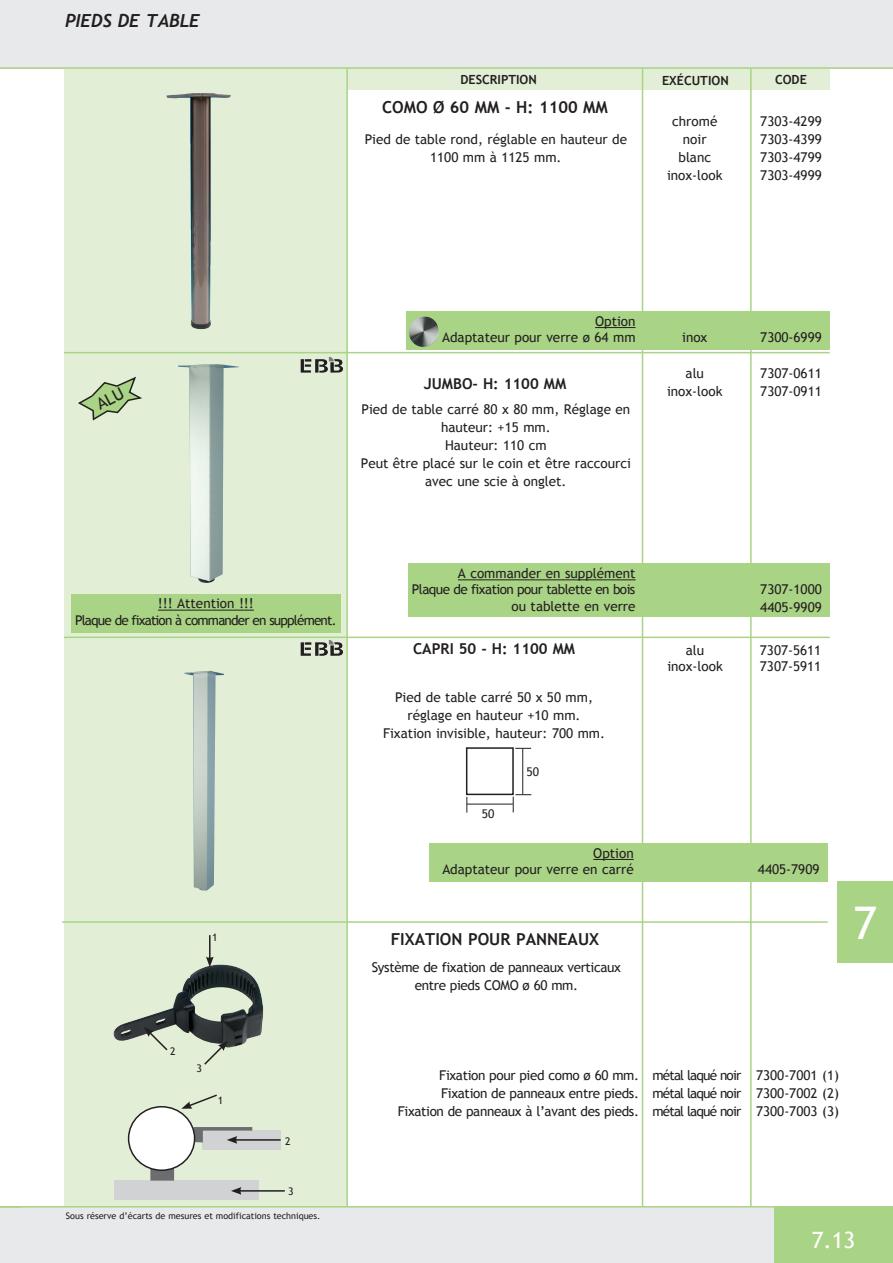
<style>
.page{position:relative;width:893px;height:1263px;background:#fff}
.page>*{position:absolute;margin:0;border:0;box-sizing:border-box;transform-origin:0 0}
.t1{font:45px "Trebuchet MS";color:#fff}
.t2{font:22.5px "Trebuchet MS";color:#fff}
.t3{font:italic 700 18px "Trebuchet";color:#231f20}
.t4{font:700 16.5px "Trebuchet MS";color:#231f20}
.t5{font:700 15px "Trebuchet MS";color:#231f20}
.t6{font:13.5px/18px "Trebuchet MS";color:#231f20;text-align:center}
.t7{font:13.5px/18px "Trebuchet MS";letter-spacing:-.025em;color:#231f20;text-align:center}
.t8{font:13.5px/16.2px "Trebuchet MS";letter-spacing:-.06em;color:#231f20;text-align:center}
.t9{font:700 12.6px "Trebuchet MS";color:#231f20}
.t10{font:12px "Trebuchet MS";color:#231f20}
.t11{font:10.5px "Trebuchet MS";color:#231f20}
.t12{font:9px "Trebuchet MS";color:#231f20}
</style>
<div class="page">
<div style="left:0;top:0;width:893px;height:68px;background:#e8e9ea"></div>
<div style="left:430px;top:843px;width:398px;height:39px;background:#a9d385"></div>
<div style="left:64px;top:68px;width:283px;height:1138px;background:#e2efd6"></div>
<div style="left:347px;top:68px;width:483px;height:22px;background:#e2efd6"></div>
<hr style="left:64px;top:352px;width:766px;height:1px;background:#a9d385">
<hr style="left:642px;top:68px;width:1px;height:1139px;background:#a9d385">
<img style="left:167px;top:93px;width:64px;height:236px">
<img style="left:178px;top:364px;width:61px;height:219px">
<hr style="left:346px;top:68px;width:2px;height:1138px;background:#a9d385">
<hr style="left:64px;top:637px;width:766px;height:1px;background:#a9d385">
<hr style="left:62px;top:921px;width:766px;height:2px;background:#a9d385">
<img style="left:113px;top:964px;width:151px;height:84px">
<hr style="left:750px;top:68px;width:2px;height:1138px;background:#a9d385">
<div style="left:408px;top:564px;width:422px;height:53px;background:#a9d385"></div>
<hr style="left:458px;top:579px;width:178px;height:1px;background:#231f20">
<div style="left:407px;top:311px;width:423px;height:39px;background:#a9d385"></div>
<hr style="left:595px;top:327px;width:41px;height:1px;background:#231f20">
<svg style="left:328px;top:356px;width:7px;height:6px"></svg>
<svg style="left:328px;top:640px;width:9px;height:5px"></svg>
<img style="left:409px;top:316px;width:25px;height:31px">
<div style="left:71px;top:594px;width:270px;height:38px;background:#a9d385"></div>
<hr style="left:158px;top:610px;width:96px;height:1px;background:#231f20">
<svg style="left:203px;top:1041px;width:25px;height:24px"></svg>
<svg style="left:144px;top:1027px;width:25px;height:24px"></svg>
<hr style="left:209px;top:935px;width:2px;height:24px;background:#231f20">
<svg style="left:206px;top:957px;width:8px;height:10px"></svg>
<div style="left:115px;top:1180px;width:144px;height:20px;background:#d1d2d4"></div>
<div style="left:202px;top:1130px;width:78px;height:19px;background:#d1d2d4"></div>
<hr style="left:235px;top:1139px;width:46px;height:2px;background:#231f20">
<svg style="left:193px;top:1127px;width:59px;height:17px"></svg>
<hr style="left:239px;top:1190px;width:46px;height:1px;background:#231f20">
<svg style="left:231px;top:1187px;width:10px;height:8px"></svg>
<svg style="left:150px;top:1169px;width:24px;height:11px"></svg>
<div style="left:129px;top:1107px;width:66px;height:63px;background:#fff;border-radius:50%"></div>
<div style="left:128px;top:1106px;width:67px;height:65px;border:2px solid #231f20;border-radius:50%"></div>
<svg style="left:181px;top:1094px;width:36px;height:15px"></svg>
<div style="left:466px;top:747px;width:48px;height:48px;border:2px solid #231f20"></div>
<svg style="left:515px;top:748px;width:16px;height:1px"></svg>
<hr style="left:522px;top:748px;width:1px;height:46px;background:#231f20">
<svg style="left:513px;top:794px;width:18px;height:18px"></svg>
<svg style="left:466px;top:797px;width:1px;height:16px"></svg>
<hr style="left:467px;top:804px;width:46px;height:1px;background:#231f20">
<hr style="left:593px;top:859px;width:41px;height:1px;background:#231f20">
<img style="left:185px;top:671px;width:39px;height:220px">
<div style="left:0;top:1206px;width:853px;height:57px;background:#e8e9ea"></div>
<div style="left:774px;top:1206px;width:119px;height:57px;background:#a9d385"></div>
<hr style="left:0;top:67px;width:893px;height:2px;background:#a9d385">
<hr style="left:0;top:1206px;width:893px;height:1px;background:#a9d385">
<div style="left:838px;top:881px;width:55px;height:82px;background:#a9d385"></div>
<svg style="left:78px;top:376px;width:64px;height:45px"></svg>
<h3 class="t3" style="left:65px;top:9px;width:136px">PIEDS DE TABLE</h3>
<p class="t9" style="left:460px;top:71px;width:78px">DESCRIPTION</p>
<p class="t9" style="left:662px;top:72px;width:68px">EXÉCUTION</p>
<p class="t9" style="left:775px;top:72px;width:33px">CODE</p>
<p class="t4" style="left:382px;top:97px;width:227px">COMO Ø 60 MM - H: 1100 MM</p>
<p class="t6" style="left:365px;top:130px;width:264px">Pied de table rond, réglable en hauteur de<br>1100 mm à 1125 mm.</p>
<p class="t6" style="left:667px;top:112px;width:57px">chromé noir blanc inox-look</p>
<p class="t6" style="left:760px;top:112px;width:63px;text-align:justify">7303-4299<br>7303-4399<br>7303-4799<br>7303-4999</p>
<p class="t6" style="left:442px;top:313px;width:195px;line-height:16.2px;text-align:right">Option<br>Adaptateur pour verre ø 64 mm</p>
<p class="t5" style="left:424px;top:374px;width:144px">JUMBO- H: 1100 MM</p>
<p class="t6" style="left:361px;top:400px;width:272px">Pied de table carré 80 x 80 mm, Réglage en hauteur: +15 mm.<br>Hauteur: 110 cm<br>Peut être placé sur le coin et être raccourci avec une scie à onglet.</p>
<p class="t6" style="left:682px;top:328px;width:27px">inox</p>
<p class="t6" style="left:760px;top:328px;width:63px">7300-6999</p>
<p class="t6" style="left:667px;top:364px;width:57px">alu inox-look</p>
<p class="t6" style="left:760px;top:364px;width:63px;text-align:left">7307-0611<br>7307-0911</p>
<p class="t8" style="left:75px;top:596px;width:263px">!!! Attention !!!<br>Plaque de fixation à commander en supplément.</p>
<p class="t11" style="left:212px;top:931px;width:7px">1</p>
<p class="t11" style="left:170px;top:1045px;width:7px">2</p>
<p class="t11" style="left:197px;top:1061px;width:7px">3</p>
<p class="t11" style="left:218px;top:1094px;width:7px">1</p>
<p class="t11" style="left:285px;top:1135px;width:7px">2</p>
<p class="t11" style="left:288px;top:1185px;width:7px">3</p>
<p class="t12" style="left:66px;top:1210px;width:256px">Sous réserve d’écarts de mesures et modifications techniques.</p>
<p class="t6" style="left:412px;top:565px;width:225px;line-height:16.2px;text-align:right">A commander en supplément<br>Plaque de fixation pour tablette en bois ou tablette en verre</p>
<p class="t5" style="left:413px;top:639px;width:164px">CAPRI 50 - H: 1100 MM</p>
<p class="t6" style="left:383px;top:688px;width:224px">Pied de table carré 50 x 50 mm, réglage en hauteur +10 mm.<br>Fixation invisible, hauteur: 700 mm.</p>
<p class="t10" style="left:482px;top:807px;width:14px">50</p>
<p class="t10" style="left:526px;top:765px;width:14px">50</p>
<p class="t6" style="left:442px;top:845px;width:193px;line-height:16.2px;text-align:right">Option<br>Adaptateur pour verre en carré</p>
<p class="t4" style="left:391px;top:929px;width:210px">FIXATION POUR PANNEAUX</p>
<p class="t7" style="left:372px;top:958px;width:251px">Système de fixation de panneaux verticaux entre pieds COMO ø 60 mm.</p>
<p class="t6" style="left:760px;top:580px;width:63px;text-align:left">7307-1000<br>4405-9909</p>
<p class="t6" style="left:667px;top:642px;width:57px;line-height:16.2px">alu inox-look</p>
<p class="t6" style="left:760px;top:642px;width:63px;line-height:16.2px;text-align:left">7307-5611<br>7307-5911</p>
<p class="t6" style="left:758px;top:860px;width:63px">4405-7909</p>
<h1 class="t1" style="left:853px;top:896px;width:25px">7</h1>
<p class="t7" style="left:398px;top:1066px;width:243px;text-align:right">Fixation pour pied como ø 60 mm.<br>Fixation de panneaux entre pieds.<br>Fixation de panneaux à l’avant des pieds.</p>
<p class="t6" style="left:652px;top:1066px;width:90px;text-align:justify">métal laqué noir métal laqué noir métal laqué noir</p>
<p class="t6" style="left:756px;top:1066px;width:85px;text-align:justify">7300-7001 (1)<br>7300-7002 (2)<br>7300-7003 (3)</p>
<h2 class="t2" style="left:812px;top:1227px;width:45px">7.13</h2>
</div>
